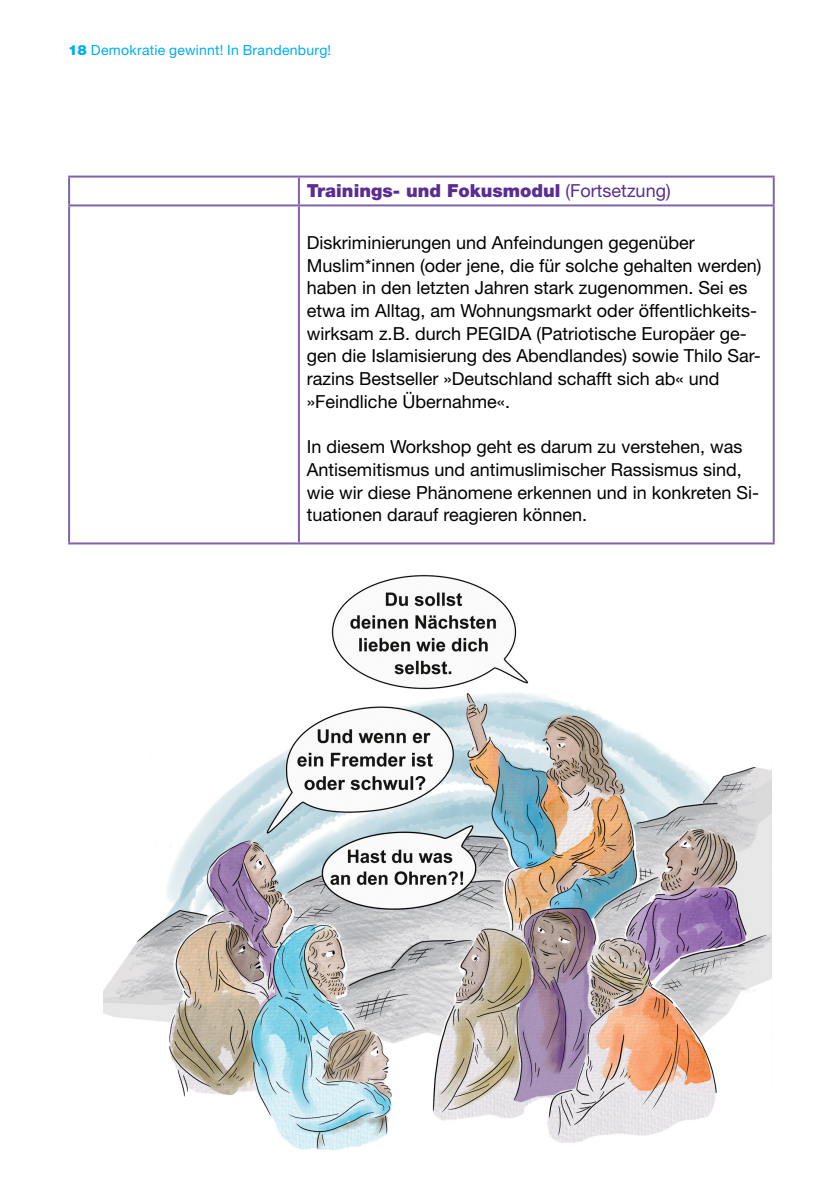
<style>
.page{position:relative;width:840px;height:1191px;background:#fff}
.page>*{position:absolute;margin:0;border:0;box-sizing:border-box;transform-origin:0 0}
.t1{font:18px/22.6px "Helvetica Neue LT Pro";color:#000}
.t2{font:900 18px "Helvetica Neue LT Pro";color:#5c2d91}
.t3{font:14px "Helvetica Neue LT Pro";letter-spacing:.015em;color:#00aeef}
.s1{font-weight:900}
.s2{font-weight:400}
</style>
<div class="page">
<img style="left:103px;top:575px;width:668px;height:576px">
<hr style="left:68px;top:176px;width:231px;height:2px;background:#8162aa">
<hr style="left:68px;top:178px;width:2px;height:26px;background:#8162aa">
<hr style="left:299px;top:176px;width:475px;height:2px;background:#8162aa">
<hr style="left:298px;top:178px;width:2px;height:26px;background:#8162aa">
<hr style="left:772px;top:178px;width:2px;height:26px;background:#8162aa">
<hr style="left:68px;top:204px;width:231px;height:2px;background:#8162aa">
<hr style="left:68px;top:206px;width:2px;height:336px;background:#8162aa">
<hr style="left:299px;top:204px;width:475px;height:2px;background:#8162aa">
<hr style="left:298px;top:206px;width:2px;height:336px;background:#8162aa">
<hr style="left:772px;top:206px;width:2px;height:336px;background:#8162aa">
<hr style="left:68px;top:542px;width:231px;height:2px;background:#8162aa">
<hr style="left:299px;top:542px;width:475px;height:2px;background:#8162aa">
<p class="t3" style="left:68px;top:42px;width:264px"><span class="s1">18</span> Demokratie gewinnt! In Brandenburg!</p>
<p class="t2" style="left:307px;top:180px;width:365px">Trainings- und Fokusmodul <span class="s2">(Fortsetzung)</span></p>
<p class="t1" style="left:307px;top:231px;width:456px">Diskriminierungen und Anfeindungen gegenüber Muslim*innen (oder jene, die für solche gehalten werden) haben in den letzten Jahren stark zugenommen. Sei es etwa im Alltag, am Wohnungsmarkt oder öffentlichkeits&shy;wirksam z.B. durch PEGIDA (Patriotische Europäer ge&shy;gen die Islamisierung des Abendlandes) sowie Thilo Sar&shy;razins Bestseller »Deutschland schafft sich ab« und »Feindliche Übernahme«.</p>
<p class="t1" style="left:307px;top:435px;width:453px">In diesem Workshop geht es darum zu verstehen, was Antisemitismus und antimuslimischer Rassismus sind, wie wir diese Phänomene erkennen und in konkreten Si&shy;tuationen darauf reagieren können.</p>
</div>
